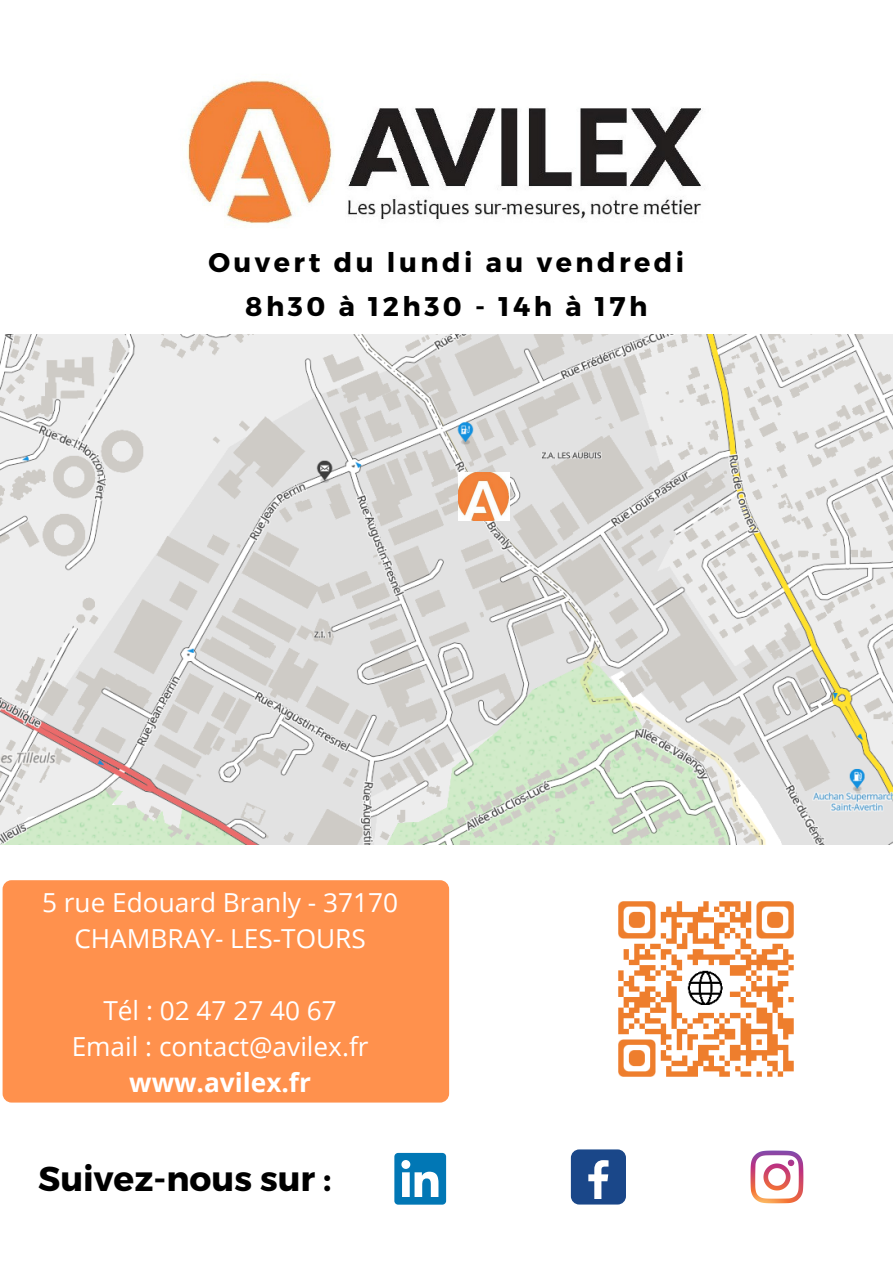
<style>
.page{position:relative;width:893px;height:1264px;background:#fff}
.page>*{position:absolute;margin:0;border:0;box-sizing:border-box;transform-origin:0 0}
.t1{font:700 34.5px "Montserrat";color:#000}
.t2{font:700 27px/43.8px "Montserrat";letter-spacing:.13em;color:#000;text-align:center}
.t3{font:26.25px/36.2px "Open Sans";color:#fff;text-align:center}
.t4{font:700 26.25px "Open Sans";color:#fff}
</style>
<div class="page">
<img style="left:187px;top:80px;width:516px;height:148px">
<div style="left:3px;top:880px;width:446px;height:222px;background:#ff914d;border-radius:9px"></div>
<img style="left:618px;top:901px;width:176px;height:176px">
<svg style="left:750px;top:1150px;width:53px;height:53px"></svg>
<div style="left:571px;top:1149px;width:55px;height:55px;background:#1a4789;border-radius:8px"></div>
<svg style="left:588px;top:1160px;width:20px;height:38px"></svg>
<div style="left:394px;top:1152px;width:52px;height:52px;background:#0177b5;border-radius:4px"></div>
<svg style="left:401px;top:1160px;width:37px;height:36px"></svg>
<img style="left:0;top:334px;width:892px;height:510px">
<img style="left:458px;top:473px;width:52px;height:47px">
<p class="t2" style="left:208px;top:239px;width:477px">Ouvert du lundi au vendredi<br>8h30 à 12h30 - 14h à 17h</p>
<p class="t3" style="left:42px;top:883px;width:357px">5 rue Edouard Branly - 37170<br>CHAMBRAY- LES-TOURS</p>
<p class="t3" style="left:72px;top:991px;width:298px">Tél : 02 47 27 40 67<br>Email : contact@avilex.fr</p>
<p class="t4" style="left:129px;top:1064px;width:183px">www.avilex.fr</p>
<h1 class="t1" style="left:38px;top:1155px;width:295px">Suivez-nous sur :</h1>
</div>
